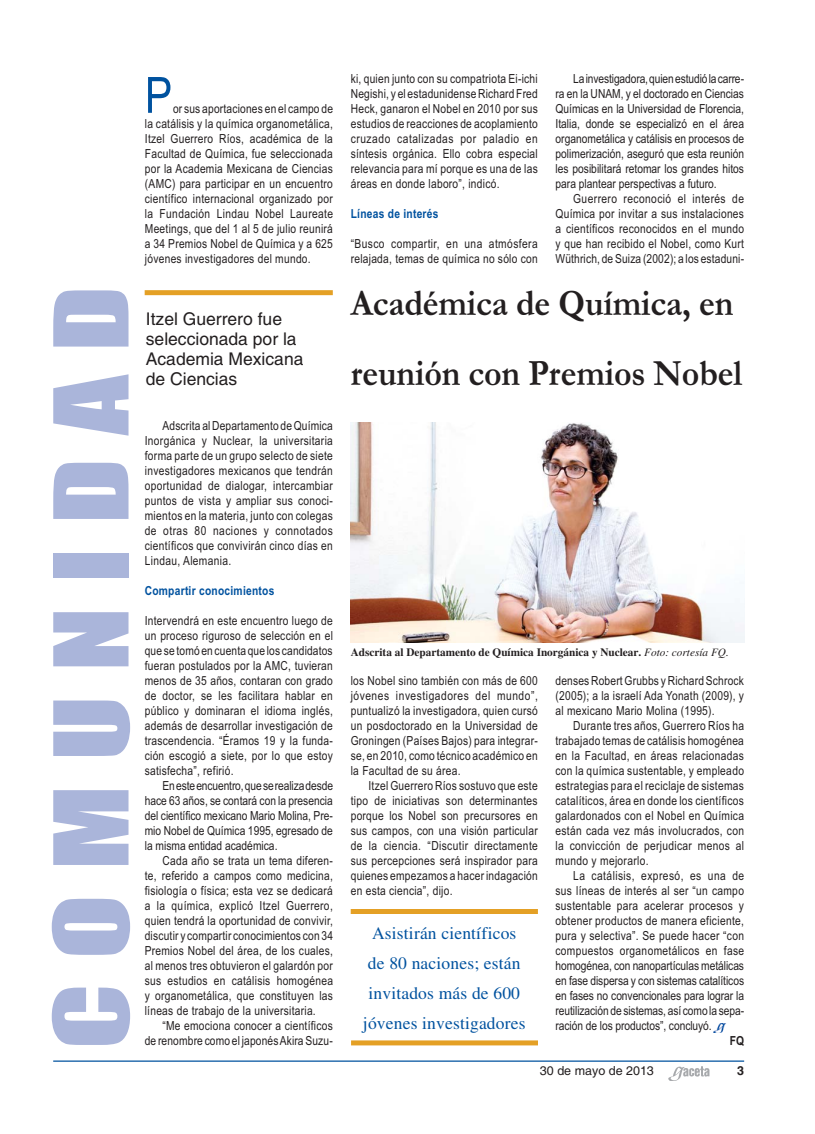
<style>
.page{position:relative;width:815px;height:1134px;background:#fff}
.page>*{position:absolute;margin:0;border:0;box-sizing:border-box;transform-origin:0 0}
.t1{font:95.12px "Impact";letter-spacing:.21em;color:#aab5da;scale:1.24 1}
.t2{font:50px "Arial Narrow";color:#00529f}
.t3{font:700 37.5px/70px "Garamond";letter-spacing:-.005em;color:#231f20;scale:.9 1}
.t4{font:17.5px/30px "Times";letter-spacing:.01em;color:#00529f;text-align:center}
.t5{font:17.5px/20px "Helvetica";color:#231f20}
.t6{font:12.5px/15px "Arial Narrow";letter-spacing:.02em;color:#231f20;text-align:justify}
.t7{font:700 12.5px "Arial Narrow";letter-spacing:.02em;color:#00529f}
.t8{font:12.5px "Helvetica";color:#231f20}
.t9{font:700 12.5px "Arial Narrow";color:#231f20}
.t10{font:700 12.5px "Helvetica";color:#231f20}
.t11{font:700 11.25px "Times";color:#231f20}
.s1{font-weight:400;font-style:italic}
</style>
<div class="page">
<hr style="left:53px;top:1060px;width:691px;height:2px;background:#00529f">
<img style="left:669px;top:1066px;width:40px;height:15px">
<svg style="left:713px;top:1023px;width:13px;height:10px"></svg>
<div style="left:145px;top:290px;width:188px;height:5px;background:#e4a025"></div>
<div style="left:351px;top:909px;width:187px;height:5px;background:#e4a025"></div>
<div style="left:351px;top:1040px;width:187px;height:5px;background:#e4a025"></div>
<img style="left:351px;top:422px;width:393px;height:221px">
<h1 class="t1" style="left:61px;top:1049px;width:617px;rotate:-90deg">COMUNIDAD</h1>
<h2 class="t2" style="left:145px;top:77px;width:29px">P</h2>
<p class="t6" style="left:145px;top:102px;width:190px;text-indent:28px">or sus aportaciones en el campo de la catálisis y la química organometálica, Itzel Guerrero Ríos, académica de la Facultad de Química, fue seleccionada por la Academia Mexicana de Ciencias (AMC) para participar en un encuentro científico internacional organizado por la Fundación Lindau Nobel Laureate Meetings, que del 1 al 5 de julio reunirá a 34 Premios Nobel de Química y a 625 jóvenes investigadores del mundo.</p>
<h3 class="t5" style="left:146px;top:310px;width:159px">Itzel Guerrero fue seleccionada por la<br>Academia Mexicana de Ciencias</h3>
<p class="t6" style="left:145px;top:420px;width:190px;text-indent:18px">Adscrita al Departamento de Química Inorgánica y Nuclear, la universitaria forma parte de un grupo selecto de siete investigadores mexicanos que tendrán oportunidad de dialogar, intercambiar puntos de vista y ampliar sus conoci&shy;mientos en la materia, junto con colegas de otras 80 naciones y connotados científicos que convivirán cinco días en Lindau, Alemania.</p>
<p class="t7" style="left:145px;top:586px;width:131px">Compartir conocimientos</p>
<p class="t6" style="left:145px;top:615px;width:190px">Intervendrá en este encuentro luego de un proceso riguroso de selección en el que se tomó en cuenta que los candidatos fueran postulados por la AMC, tuvieran menos de 35 años, contaran con grado de doctor, se les facilitara hablar en público y dominaran el idioma inglés, además de desarrollar investigación de trascendencia. “Éramos 19 y la funda&shy;ción escogió a siete, por lo que estoy satisfecha”, refirió.</p>
<p class="t6" style="left:145px;top:780px;width:190px;text-indent:18px">En este encuentro, que se realiza desde hace 63 años, se contará con la presencia del científico mexicano Mario Molina, Pre&shy;mio Nobel de Química 1995, egresado de la misma entidad académica.</p>
<p class="t6" style="left:145px;top:855px;width:190px;text-indent:18px">Cada año se trata un tema diferen&shy;te, referido a campos como medicina, fisiología o física; esta vez se dedicará a la química, explicó Itzel Guerrero, quien tendrá la oportunidad de convivir, discutir y compartir conocimientos con 34<br>Premios Nobel del área, de los cuales, al menos tres obtuvieron el galardón por sus estudios en catálisis homogénea y organometálica, que constituyen las líneas de trabajo de la universitaria.</p>
<p class="t6" style="left:145px;top:1020px;width:190px;text-align:right">“Me emociona conocer a científicos<br>de renombre como el japonés Akira Suzu-</p>
<p class="t6" style="left:351px;top:72px;width:189px">ki, quien junto con su compatriota Ei-ichi Negishi, y el estadunidense Richard Fred Heck, ganaron el Nobel en 2010 por sus estudios de reacciones de acoplamiento cruzado catalizadas por paladio en síntesis orgánica. Ello cobra especial relevancia para mí porque es una de las áreas en donde laboro”, indicó.</p>
<p class="t7" style="left:351px;top:209px;width:89px">Líneas de interés</p>
<p class="t6" style="left:351px;top:237px;width:189px">“Busco compartir, en una atmósfera relajada, temas de química no sólo con</p>
<p class="t6" style="left:556px;top:72px;width:190px;text-indent:18px">La investigadora, quien estudió la carre&shy;ra en la UNAM, y el doctorado en Ciencias Químicas en la Universidad de Florencia, Italia, donde se especializó en el área organometálica y catálisis en procesos de polimerización, aseguró que esta reunión les posibilitará retomar los grandes hitos para plantear perspectivas a futuro.</p>
<p class="t6" style="left:556px;top:192px;width:190px;text-indent:18px">Guerrero reconoció el interés de Química por invitar a sus instalaciones a científicos reconocidos en el mundo y que han recibido el Nobel, como Kurt Wüthrich, de Suiza (2002); a los estaduni-</p>
<h3 class="t3" style="left:351px;top:271px;width:436px">Académica de Química, en reunión con Premios Nobel</h3>
<p class="t11" style="left:351px;top:648px;width:380px">Adscrita al Departamento de Química Inorgánica y Nuclear. <span class="s1">Foto: cortesía FQ.</span></p>
<p class="t6" style="left:351px;top:674px;width:189px">los Nobel sino también con más de 600 jóvenes investigadores del mundo”, puntualizó la investigadora, quien cursó un posdoctorado en la Universidad de Groningen (Países Bajos) para integrar&shy;se, en 2010, como técnico académico en la Facultad de su área.</p>
<p class="t6" style="left:351px;top:779px;width:189px;text-indent:18px">Itzel Guerrero Ríos sostuvo que este tipo de iniciativas son determinantes porque los Nobel son precursores en sus campos, con una visión particular de la ciencia. “Discutir directamente sus percepciones será inspirador para quienes empezamos a hacer indagación en esta ciencia”, dijo.</p>
<h3 class="t4" style="left:363px;top:920px;width:164px">Asistirán científicos de 80 naciones; están invitados más de 600 jóvenes investigadores</h3>
<p class="t6" style="left:555px;top:675px;width:190px">denses Robert Grubbs y Richard Schrock (2005); a la israelí Ada Yonath (2009), y al mexicano Mario Molina (1995).</p>
<p class="t6" style="left:555px;top:720px;width:190px;text-indent:18px">Durante tres años, Guerrero Ríos ha trabajado temas de catálisis homogénea en la Facultad, en áreas relacionadas con la química sustentable, y empleado estrategias para el reciclaje de sistemas catalíticos, área en donde los científicos galardonados con el Nobel en Química están cada vez más involucrados, con la convicción de perjudicar menos al mundo y mejorarlo.</p>
<p class="t6" style="left:555px;top:870px;width:190px;text-indent:18px">La catálisis, expresó, es una de sus líneas de interés al ser “un campo sustentable para acelerar procesos y obtener productos de manera eficiente, pura y selectiva”. Se puede hacer “con compuestos organometálicos en fase homogénea, con nanopartículas metálicas en fase dispersa y con sistemas catalíticos en fases no convencionales para lograr la reutilización de sistemas, así como la sepa&shy;ración de los productos”, concluyó.</p>
<p class="t9" style="left:730px;top:1034px;width:16px">FQ</p>
<p class="t8" style="left:540px;top:1066px;width:115px">30 de mayo de 2013</p>
<p class="t10" style="left:737px;top:1066px;width:8px">3</p>
</div>
